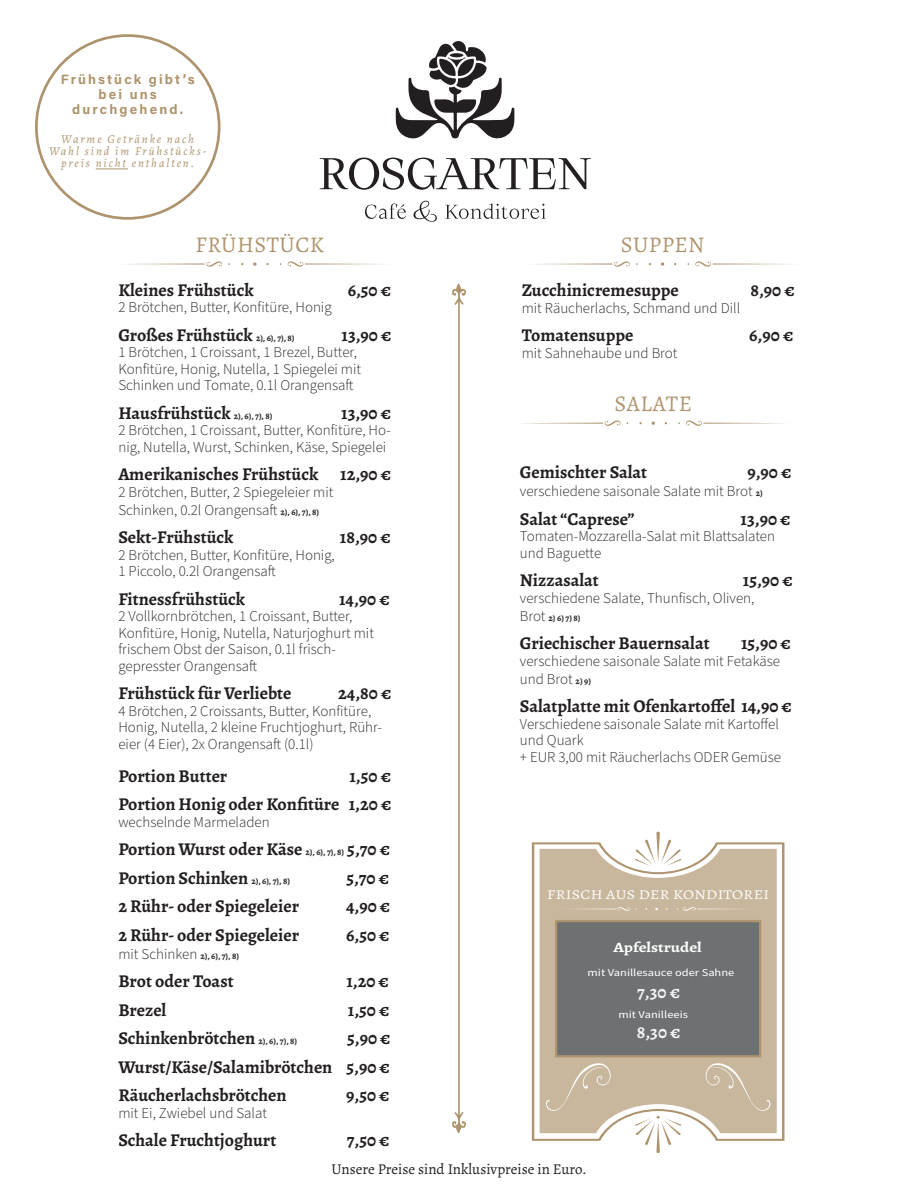
<style>
.page{position:relative;width:918px;height:1188px;background:#fff}
.page>*{position:absolute;margin:0;border:0;box-sizing:border-box;transform-origin:0 0}
.Abschnittskopfzeile{font:22.5px "Alegreya";letter-spacing:.02em;color:#ae946e}
.Objektname{font:700 18px "Alegreya";color:#231f20}
.t1{font:700 18px "Alegreya";color:#f2f3f4}
.Postenbeschreibung{font:300 15px/16.5px "Source Sans Pro";color:#231f20}
.t2{font:15px "Alegreya";color:#231f20}
.Name_Sonderposten{font:700 14.25px "Alegreya";color:#fff;scale:1.2 1}
.Logotext{font:700 13.5px "Acumin Pro";letter-spacing:.16em;color:#ae946e}
.Kopfzeile_Sonderposten{font:13.5px "Alegreya";letter-spacing:.02em;color:#fff;scale:1.18 1}
.Logotext-2{font:italic 12px/12px "Alegreya";letter-spacing:.16em;color:#ae946e;text-align:center}
.Beschreibung_Sonderposten{font:10.5px "Source Sans Pro";color:#fff;scale:1.19 1}
.Postenbeschreibung-2{font:700 9px "Alegreya";color:#231f20}
.s1{font-size:9px}
.s2{font-family:"Alegreya";font-weight:700;font-size:9px}
.s3{font-family:"Source Sans Pro";font-weight:300;font-size:15px}
</style>
<div class="page">
<svg style="left:452px;top:283px;width:14px;height:850px"></svg>
<svg style="left:125px;top:261px;width:97px;height:6px"></svg>
<svg style="left:288px;top:261px;width:97px;height:6px"></svg>
<svg style="left:253px;top:262px;width:4px;height:4px"></svg>
<svg style="left:533px;top:261px;width:97px;height:6px"></svg>
<svg style="left:695px;top:261px;width:97px;height:6px"></svg>
<svg style="left:661px;top:262px;width:3px;height:4px"></svg>
<svg style="left:522px;top:420px;width:99px;height:6px"></svg>
<svg style="left:686px;top:420px;width:98px;height:6px"></svg>
<svg style="left:532px;top:842px;width:253px;height:299px"></svg>
<svg style="left:656px;top:832px;width:4px;height:31px"></svg>
<svg style="left:661px;top:840px;width:20px;height:9px"></svg>
<svg style="left:635px;top:840px;width:20px;height:9px"></svg>
<svg style="left:656px;top:1122px;width:4px;height:31px"></svg>
<svg style="left:635px;top:1133px;width:46px;height:12px"></svg>
<svg style="left:540px;top:849px;width:237px;height:284px;fill:#c8b79d"></svg>
<svg style="left:705px;top:1061px;width:66px;height:51px"></svg>
<svg style="left:546px;top:1061px;width:65px;height:51px"></svg>
<svg style="left:558px;top:907px;width:78px;height:4px"></svg>
<svg style="left:677px;top:907px;width:81px;height:4px"></svg>
<div style="left:555px;top:920px;width:206px;height:137px;background:#6d7172;border:2px solid #ae946e"></div>
<hr style="left:96px;top:169px;width:32px;height:1px;background:#ae946e">
<svg style="left:320px;top:158px;width:271px;height:32px"></svg>
<svg style="left:365px;top:203px;width:41px;height:16px"></svg>
<svg style="left:414px;top:201px;width:23px;height:21px"></svg>
<svg style="left:445px;top:203px;width:101px;height:16px"></svg>
<svg style="left:396px;top:41px;width:119px;height:98px"></svg>
<p class="Logotext" style="left:61px;top:70px;width:136px">Frühstück gibt’s</p>
<p class="Logotext" style="left:99px;top:85px;width:60px">bei uns</p>
<p class="Logotext" style="left:72px;top:100px;width:112px">durchgehend.</p>
<p class="Logotext-2" style="left:61px;top:132px;width:134px">Warme Getränke nach</p>
<p class="Logotext-2" style="left:49px;top:144px;width:159px">Wahl sind im Frühstücks&shy;preis nicht enthalten.</p>
<p class="Abschnittskopfzeile" style="left:196px;top:230px;width:130px">FRÜHSTÜCK</p>
<p class="Abschnittskopfzeile" style="left:621px;top:230px;width:85px">SUPPEN</p>
<p class="Objektname" style="left:522px;top:278px;width:159px">Zucchinicremesuppe</p>
<p class="Objektname" style="left:750px;top:278px;width:46px">8,90 €</p>
<p class="Postenbeschreibung" style="left:522px;top:300px;width:220px">mit Räucherlachs, Schmand und Dill</p>
<p class="Objektname" style="left:522px;top:323px;width:113px">Tomatensuppe</p>
<p class="Objektname" style="left:749px;top:323px;width:46px">6,90 €</p>
<p class="Postenbeschreibung" style="left:522px;top:345px;width:157px">mit Sahnehaube und Brot</p>
<p class="Abschnittskopfzeile" style="left:615px;top:389px;width:79px">SALATE</p>
<p class="Objektname" style="left:118px;top:277px;width:137px">Kleines Frühstück</p>
<p class="Objektname" style="left:348px;top:277px;width:45px">6,50 €</p>
<p class="Postenbeschreibung" style="left:118px;top:299px;width:215px">2 Brötchen, Butter, Konfitüre, Honig</p>
<p class="Objektname" style="left:118px;top:322px;width:178px">Großes Frühstück <span class="s1">2), 6), 7), 8)</span></p>
<p class="Objektname" style="left:342px;top:322px;width:51px">13,90 €</p>
<p class="Postenbeschreibung" style="left:118px;top:344px;width:244px">1 Brötchen, 1 Croissant, 1 Brezel, Butter,<br>Konfitüre, Honig, Nutella, 1 Spiegelei mit<br>Schinken und Tomate, 0.1l Orangensaft</p>
<p class="Objektname" style="left:118px;top:400px;width:156px">Hausfrühstück <span class="s1">2), 6), 7), 8)</span></p>
<p class="Objektname" style="left:341px;top:400px;width:51px">13,90 €</p>
<p class="Postenbeschreibung" style="left:118px;top:422px;width:274px">2 Brötchen, 1 Croissant, Butter, Konfitüre, Ho&shy;nig, Nutella, Wurst, Schinken, Käse, Spiegelei</p>
<p class="Objektname" style="left:118px;top:462px;width:274px">Amerikanisches Frühstück 12,90 €</p>
<p class="Postenbeschreibung" style="left:118px;top:484px;width:217px">2 Brötchen, Butter, 2 Spiegeleier mit</p>
<p class="Postenbeschreibung" style="left:118px;top:502px;width:202px">Schinken, 0.2l Orangensaft <span class="s2">2), 6), 7), 8)</span></p>
<p class="Objektname" style="left:118px;top:525px;width:117px">Sekt-Frühstück</p>
<p class="Objektname" style="left:340px;top:525px;width:52px">18,90 €</p>
<p class="Postenbeschreibung" style="left:118px;top:547px;width:218px">2 Brötchen, Butter, Konfitüre, Honig,</p>
<p class="Postenbeschreibung" style="left:118px;top:563px;width:159px">1 Piccolo, 0.2l Orangensaft</p>
<p class="Objektname" style="left:118px;top:586px;width:128px">Fitnessfrühstück</p>
<p class="Objektname" style="left:339px;top:586px;width:52px">14,90 €</p>
<p class="Postenbeschreibung" style="left:118px;top:608px;width:236px">2 Vollkornbrötchen, 1 Croissant, Butter,</p>
<p class="Postenbeschreibung" style="left:118px;top:625px;width:257px">Konfitüre, Honig, Nutella, Naturjoghurt mit frischem Obst der Saison, 0.1l frisch-</p>
<p class="Postenbeschreibung" style="left:118px;top:658px;width:140px">gepresster Orangensaft</p>
<p class="Objektname" style="left:118px;top:681px;width:175px">Frühstück für Verliebte</p>
<p class="Objektname" style="left:338px;top:681px;width:55px">24,80 €</p>
<p class="Postenbeschreibung" style="left:118px;top:703px;width:265px">4 Brötchen, 2 Croissants, Butter, Konfitüre,<br>Honig, Nutella, 2 kleine Fruchtjoghurt, Rühr&shy;eier (4 Eier), 2x Orangensaft (0.1l)</p>
<p class="Objektname" style="left:118px;top:763px;width:110px">Portion Butter</p>
<p class="Objektname" style="left:350px;top:763px;width:43px">1,50 €</p>
<p class="Objektname" style="left:118px;top:792px;width:274px">Portion Honig oder Konfitüre 1,20 €</p>
<p class="Postenbeschreibung" style="left:118px;top:814px;width:153px">wechselnde Marmeladen</p>
<p class="Objektname" style="left:118px;top:837px;width:273px">Portion Wurst oder Käse <span class="s1">2), 6), 7), 8)</span> 5,70 €</p>
<p class="Objektname" style="left:118px;top:865px;width:173px">Portion Schinken <span class="s1">2), 6), 7), 8)</span></p>
<p class="Objektname" style="left:346px;top:865px;width:44px">5,70 €</p>
<p class="Objektname" style="left:118px;top:894px;width:182px">2 Rühr- oder Spiegeleier</p>
<p class="Objektname" style="left:346px;top:894px;width:46px">4,90 €</p>
<p class="Objektname" style="left:118px;top:922px;width:182px">2 Rühr- oder Spiegeleier</p>
<p class="Objektname" style="left:346px;top:922px;width:45px">6,50 €</p>
<p class="Postenbeschreibung" style="left:118px;top:946px;width:122px">mit Schinken <span class="s2">2), 6), 7), 8)</span></p>
<p class="Objektname" style="left:118px;top:969px;width:117px">Brot oder Toast</p>
<p class="Objektname" style="left:346px;top:969px;width:44px">1,20 €</p>
<p class="Objektname" style="left:118px;top:997px;width:49px">Brezel</p>
<p class="Objektname" style="left:348px;top:997px;width:43px">1,50 €</p>
<p class="Objektname" style="left:118px;top:1026px;width:180px">Schinkenbrötchen <span class="s1">2), 6), 7), 8)</span></p>
<p class="Objektname" style="left:347px;top:1026px;width:45px">5,90 €</p>
<p class="Objektname" style="left:118px;top:1054px;width:273px">Wurst/Käse/Salamibrötchen 5,90 €</p>
<p class="Objektname" style="left:118px;top:1083px;width:170px">Räucherlachsbrötchen</p>
<p class="Objektname" style="left:346px;top:1083px;width:45px">9,50 €</p>
<p class="Postenbeschreibung" style="left:118px;top:1105px;width:150px">mit Ei, Zwiebel und Salat</p>
<p class="Objektname" style="left:118px;top:1128px;width:159px">Schale Fruchtjoghurt</p>
<p class="Objektname" style="left:347px;top:1128px;width:44px">7,50 €</p>
<p class="Objektname" style="left:520px;top:460px;width:129px">Gemischter Salat</p>
<p class="Objektname" style="left:747px;top:460px;width:46px">9,90 €</p>
<p class="Postenbeschreibung" style="left:520px;top:483px;width:244px">verschiedene saisonale Salate mit Brot <span class="s2">2)</span></p>
<p class="Objektname" style="left:520px;top:506px;width:116px">Salat “Caprese”</p>
<p class="Objektname" style="left:741px;top:506px;width:51px">13,90 €</p>
<p class="Postenbeschreibung" style="left:520px;top:528px;width:257px">Tomaten-Mozzarella-Salat mit Blattsalaten und Baguette</p>
<p class="Objektname" style="left:520px;top:568px;width:80px">Nizzasalat</p>
<p class="Objektname" style="left:743px;top:568px;width:51px">15,90 €</p>
<p class="Postenbeschreibung" style="left:520px;top:590px;width:236px">verschiedene Salate, Thunfisch, Oliven,</p>
<p class="Postenbeschreibung-2" style="left:520px;top:611px;width:62px"><span class="s3">Brot</span> 2) 6) 7) 8)</p>
<p class="Objektname" style="left:520px;top:631px;width:191px">Griechischer Bauernsalat</p>
<p class="Objektname" style="left:741px;top:631px;width:51px">15,90 €</p>
<p class="Postenbeschreibung" style="left:520px;top:652px;width:262px;line-height:18px">verschiedene saisonale Salate mit Fetakäse und Brot <span class="s2">2) 9)</span></p>
<p class="Objektname" style="left:520px;top:694px;width:274px">Salatplatte mit Ofenkartoffel 14,90 €</p>
<p class="Postenbeschreibung" style="left:520px;top:716px;width:261px">Verschiedene saisonale Salate mit Kartoffel und Quark</p>
<p class="Postenbeschreibung" style="left:520px;top:749px;width:263px">+ EUR 3,00 mit Räucherlachs ODER Gemüse</p>
<p class="Kopfzeile_Sonderposten" style="left:547px;top:886px;width:190px">FRISCH AUS DER KONDITOREI</p>
<p class="Name_Sonderposten" style="left:613px;top:938px;width:75px">Apfelstrudel</p>
<p class="Beschreibung_Sonderposten" style="left:588px;top:965px;width:125px">mit Vanillesauce oder Sahne</p>
<p class="t1" style="left:637px;top:979px;width:44px">7,30 €</p>
<p class="Beschreibung_Sonderposten" style="left:619px;top:1008px;width:60px">mit Vanilleeis</p>
<p class="t1" style="left:637px;top:1019px;width:45px">8,30 €</p>
<p class="t2" style="left:332px;top:1160px;width:257px">Unsere Preise sind Inklusivpreise in Euro.</p>
</div>
